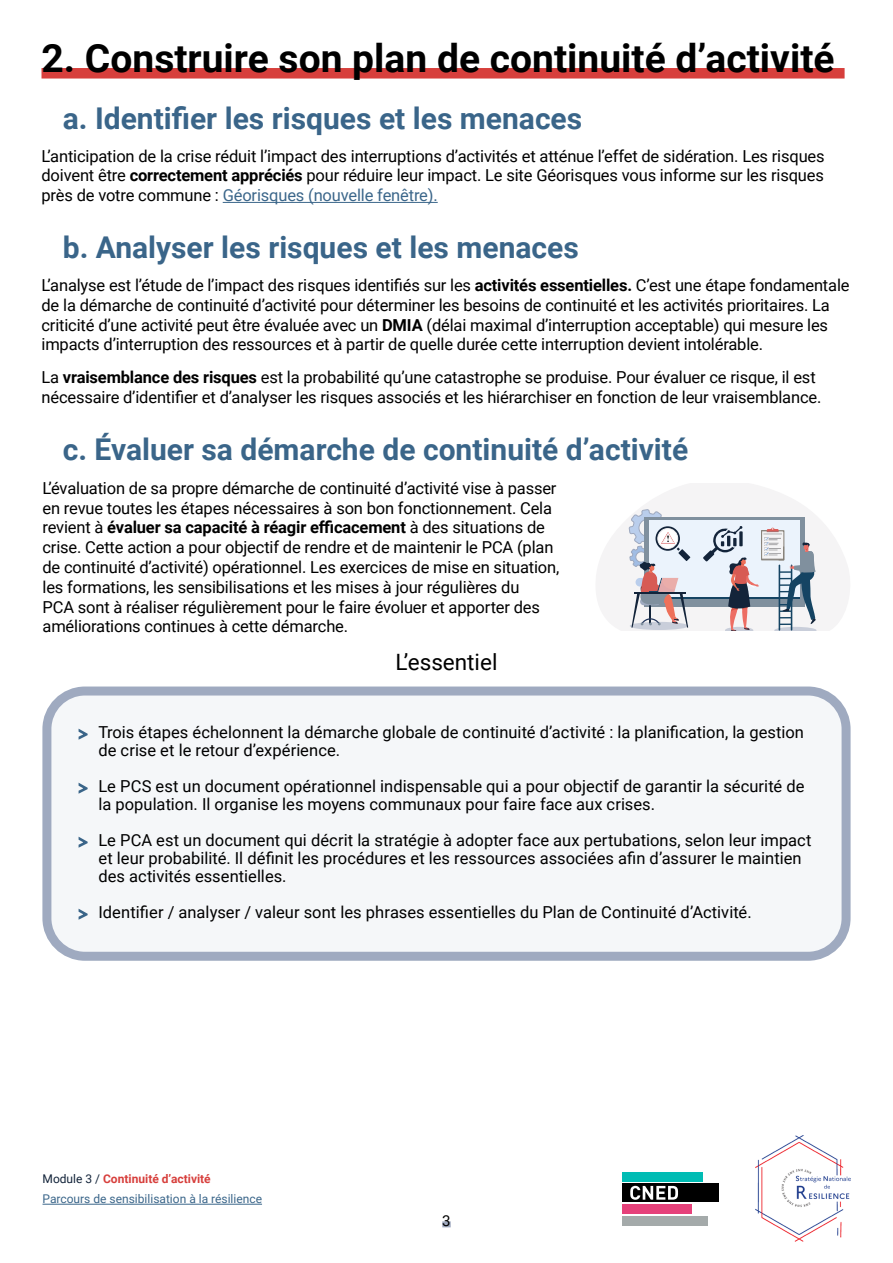
<style>
.page{position:relative;width:893px;height:1263px;background:#fff}
.page>*{position:absolute;margin:0;border:0;box-sizing:border-box;transform-origin:0 0}
.Titre_H1{font:700 39px "Roboto";color:#000}
.Titre_H2{font:700 30px "Roboto";color:#3a6589}
.Titre_H3{font:22.5px "Roboto";color:#000}
.Txt_Paragraphe_standard{font:16.5px/19.8px "Roboto";letter-spacing:-.01em;color:#000}
.t1{font:15px "Roboto";color:#000}
.Pied_de_page{font:12px "Roboto";color:#3b668a}
.t2{font:700 12px "Roboto";color:#d73f3c}
.s1{font-weight:700}
.s2{color:#3b668a}
.s3{font-weight:400;color:#13243a}
</style>
<div class="page">
<div style="left:442px;top:1221px;width:9px;height:6px;background:#9fa9bf"></div>
<div style="left:623px;top:1172px;width:80px;height:9px;background:#00bcb4"></div>
<div style="left:623px;top:1204px;width:69px;height:10px;background:#e6417a"></div>
<div style="left:623px;top:1216px;width:85px;height:9px;background:#a4aaaa"></div>
<div style="left:623px;top:1183px;width:96px;height:19px;background:#000"></div>
<svg style="left:630px;top:1186px;width:48px;height:14px"></svg>
<img style="left:755px;top:1135px;width:95px;height:107px">
<div style="left:42px;top:68px;width:803px;height:11px;background:#d73f3c"></div>
<hr style="left:223px;top:202px;width:215px;height:1px;background:#3b668a">
<svg style="left:596px;top:483px;width:254px;height:148px"></svg>
<div style="left:47px;top:691px;width:799px;height:265px;background:#f5f7f9;border-radius:38px"></div>
<div style="left:42px;top:686px;width:809px;height:275px;border:9px solid #9faac0;border-radius:38px"></div>
<hr style="left:43px;top:1204px;width:219px;height:1px;background:#3b668a">
<h1 class="Titre_H1" style="left:42px;top:31px;width:795px">2. Construire son plan de continuité d’activité</h1>
<h2 class="Titre_H2" style="left:63px;top:97px;width:521px">a. Identifier les risques et les menaces</h2>
<p class="Txt_Paragraphe_standard" style="left:42px;top:145px;width:785px;text-align:justify">L’anticipation de la crise réduit l’impact des interruptions d’activités et atténue l’effet de sidération. Les risques doivent être <span class="s1">correctement appréciés</span> pour réduire leur impact. Le site Géorisques vous informe sur les risques près de votre commune : <span class="s2">Géorisques (nouvelle fenêtre).</span></p>
<h2 class="Titre_H2" style="left:63px;top:227px;width:518px">b. Analyser les risques et les menaces</h2>
<p class="Txt_Paragraphe_standard" style="left:42px;top:275px;width:810px">L’analyse est l’étude de l’impact des risques identifiés sur les <span class="s1">activités essentielles.</span> C’est une étape fondamentale de la démarche de continuité d’activité pour déterminer les besoins de continuité et les activités prioritaires. La criticité d’une activité peut être évaluée avec un <span class="s1">DMIA</span> (délai maximal d’interruption acceptable) qui mesure les impacts d’interruption des ressources et à partir de quelle durée cette interruption devient intolérable.</p>
<p class="Txt_Paragraphe_standard" style="left:42px;top:367px;width:781px">La <span class="s1">vraisemblance des risques</span> est la probabilité qu’une catastrophe se produise. Pour évaluer ce risque, il est nécessaire d’identifier et d’analyser les risques associés et les hiérarchiser en fonction de leur vraisemblance.</p>
<h2 class="Titre_H2" style="left:63px;top:428px;width:627px">c. Évaluer sa démarche de continuité d’activité</h2>
<p class="Txt_Paragraphe_standard" style="left:43px;top:477px;width:518px">L’évaluation de sa propre démarche de continuité d’activité vise à passer en revue toutes les étapes nécessaires à son bon fonctionnement. Cela revient à <span class="s1">évaluer sa capacité à réagir efficacement</span> à des situations de crise. Cette action a pour objectif de rendre et de maintenir le PCA (plan de continuité d’activité) opérationnel. Les exercices de mise en situation, les formations, les sensibilisations et les mises à jour régulières du<br>PCA sont à réaliser régulièrement pour le faire évoluer et apporter des améliorations continues à cette démarche.</p>
<h3 class="Titre_H3" style="left:396px;top:647px;width:103px">L’essentiel</h3>
<p class="Txt_Paragraphe_standard" style="left:98px;top:723px;width:707px;line-height:18px">Trois étapes échelonnent la démarche globale de continuité d’activité : la planification, la gestion de crise et le retour d’expérience.</p>
<p class="Txt_Paragraphe_standard" style="left:98px;top:777px;width:708px;line-height:18px">Le PCS est un document opérationnel indispensable qui a pour objectif de garantir la sécurité de la population. Il organise les moyens communaux pour faire face aux crises.</p>
<p class="Txt_Paragraphe_standard" style="left:98px;top:831px;width:715px;line-height:18px">Le PCA est un document qui décrit la stratégie à adopter face aux pertubations, selon leur impact et leur probabilité. Il définit les procédures et les ressources associées afin d’assurer le maintien des activités essentielles.</p>
<p class="Txt_Paragraphe_standard" style="left:98px;top:902px;width:655px">Identifier / analyser / valeur sont les phrases essentielles du Plan de Continuité d’Activité.</p>
<p class="t2" style="left:43px;top:1170px;width:170px"><span class="s3">Module 3 /</span> Continuité d’activité</p>
<p class="Pied_de_page" style="left:43px;top:1190px;width:221px">Parcours de sensibilisation à la résilience</p>
<p class="t1" style="left:442px;top:1210px;width:10px">3</p>
</div>
